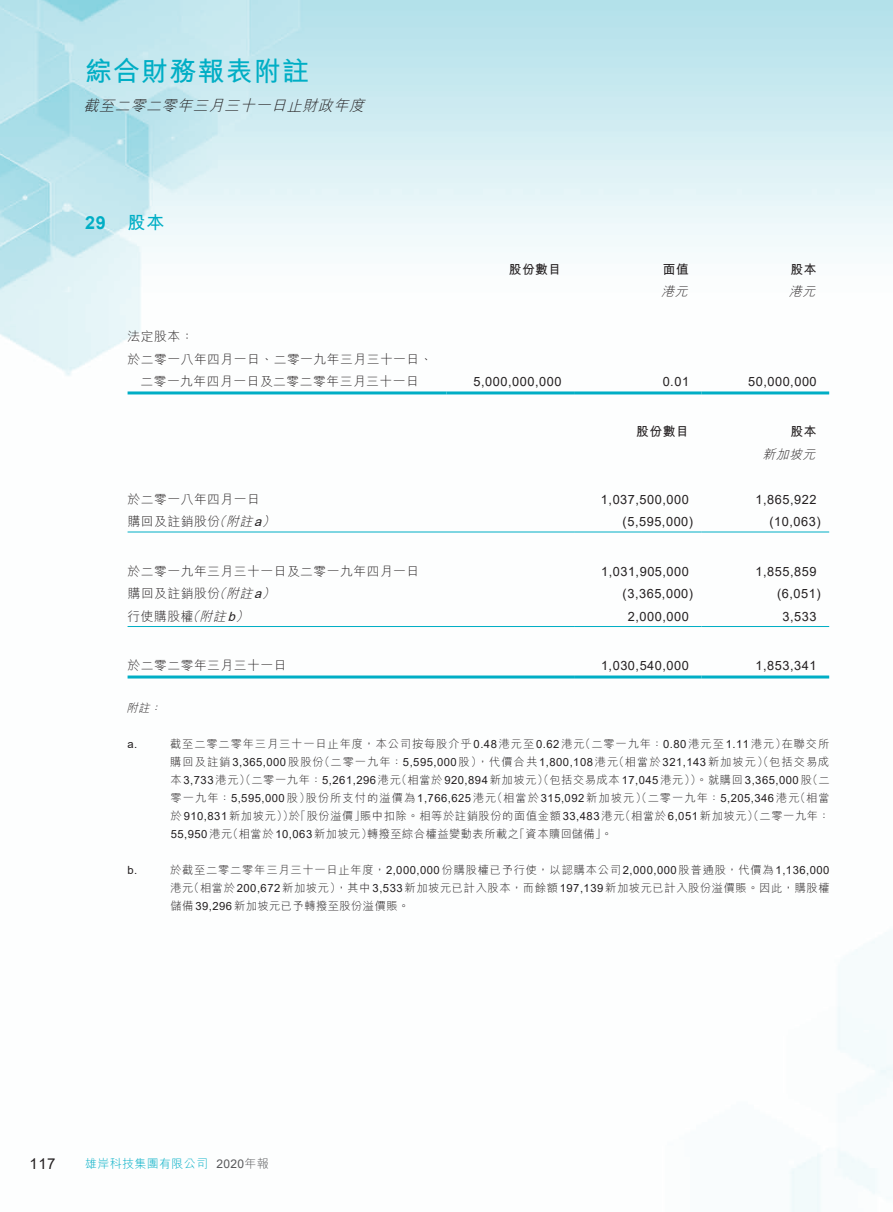
<style>
.page{position:relative;width:893px;height:1212px;background:#fff}
.page>*{position:absolute;margin:0;border:0;box-sizing:border-box;transform-origin:0 0}
.t1{font:700 27px "M Hei HK";letter-spacing:.04em;color:#00aec5}
.t2{font:700 18px "M Hei HK";color:#00aec5}
.t3{font:700 18px "Arial";color:#00aec5}
.t4{font:italic 300 15px "M Hei HK";color:#231f20}
.t5{font:15px "Arial";color:#231f20}
.t6{font:12.75px "Arial";letter-spacing:.04em;color:#231f20}
.t7{font:300 12.75px/22.5px "M Hei HK";letter-spacing:.04em;color:#231f20}
.t8{font:italic 300 12.75px "M Hei HK";color:#231f20}
.t9{font:700 12.75px "M Hei HK";letter-spacing:.04em;color:#231f20}
.t10{font:300 12px "M Hei HK";letter-spacing:.03em;color:#00aec5}
.t11{font:12px "Arial";color:#57585a}
.t12{font:300 11.25px/18px "M Hei HK";letter-spacing:.055em;color:#231f20}
.t13{font:11.25px "Arial";letter-spacing:.04em;color:#231f20}
.t14{font:300 11.25px "M Hei HK";letter-spacing:.075em;color:#231f20}
.t15{font:300 11.25px "M Hei HK";letter-spacing:.095em;color:#231f20}
.t16{font:300 11.25px "M Hei HK";letter-spacing:.09em;color:#231f20}
.t17{font:italic 300 11.25px "M Hei HK";color:#231f20}
.s1{font-family:"Arial";font-weight:400}
.s2{font-family:"M Hei HK";font-weight:300}
</style>
<div class="page">
<img style="left:0;top:0;width:893px;height:1212px">
<hr style="left:128px;top:391px;width:318px;height:3px;background:#00aec5">
<hr style="left:446px;top:391px;width:128px;height:3px;background:#00aec5">
<hr style="left:574px;top:391px;width:128px;height:3px;background:#00aec5">
<hr style="left:702px;top:391px;width:127px;height:3px;background:#00aec5">
<hr style="left:128px;top:532px;width:446px;height:1px;background:#00aec5">
<hr style="left:574px;top:532px;width:128px;height:1px;background:#00aec5">
<hr style="left:702px;top:532px;width:127px;height:1px;background:#00aec5">
<hr style="left:128px;top:626px;width:446px;height:1px;background:#00aec5">
<hr style="left:574px;top:626px;width:128px;height:1px;background:#00aec5">
<hr style="left:702px;top:626px;width:127px;height:1px;background:#00aec5">
<hr style="left:128px;top:675px;width:446px;height:3px;background:#00aec5">
<hr style="left:574px;top:675px;width:128px;height:3px;background:#00aec5">
<hr style="left:702px;top:675px;width:127px;height:3px;background:#00aec5">
<h1 class="t1" style="left:85px;top:51px;width:225px">綜合財務報表附註</h1>
<h3 class="t4" style="left:83px;top:95px;width:288px">截至二零二零年三月三十一日止財政年度</h3>
<h2 class="t3" style="left:85px;top:210px;width:22px">29</h2>
<h2 class="t2" style="left:128px;top:209px;width:38px">股本</h2>
<p class="t9" style="left:509px;top:260px;width:54px">股份數目</p>
<p class="t9" style="left:663px;top:260px;width:28px">面值</p>
<p class="t9" style="left:790px;top:260px;width:28px">股本</p>
<p class="t8" style="left:661px;top:283px;width:32px">港元</p>
<p class="t8" style="left:789px;top:283px;width:32px">港元</p>
<p class="t7" style="left:128px;top:325px;width:307px">法定股本：<br>於二零一八年四月一日、二零一九年三月三十一日、</p>
<p class="t7" style="left:140px;top:370px;width:280px">二零一九年四月一日及二零二零年三月三十一日</p>
<p class="t6" style="left:474px;top:373px;width:89px">5,000,000,000</p>
<p class="t6" style="left:663px;top:373px;width:28px">0.01</p>
<p class="t6" style="left:748px;top:373px;width:70px">50,000,000</p>
<p class="t9" style="left:636px;top:422px;width:54px">股份數目</p>
<p class="t9" style="left:790px;top:422px;width:28px">股本</p>
<p class="t7" style="left:128px;top:487px;width:134px">於二零一八年四月一日</p>
<p class="t6" style="left:601px;top:490px;width:89px">1,037,500,000</p>
<p class="t8" style="left:762px;top:445px;width:59px">新加坡元</p>
<p class="t6" style="left:755px;top:490px;width:62px">1,865,922</p>
<p class="t8" style="left:213px;top:513px;width:19px">（</p>
<p class="t8" style="left:254px;top:513px;width:26px">(<span class="s1">a</span></p>
<p class="t8" style="left:226px;top:513px;width:32px">附註</p>
<p class="t7" style="left:128px;top:510px;width:94px">購回及註銷股份</p>
<p class="t6" style="left:623px;top:513px;width:72px">)5,595,000(</p>
<p class="t6" style="left:769px;top:513px;width:53px">)10,063(</p>
<p class="t7" style="left:128px;top:559px;width:293px">於二零一九年三月三十一日及二零一九年四月一日</p>
<p class="t6" style="left:601px;top:562px;width:89px">1,031,905,000</p>
<p class="t6" style="left:756px;top:562px;width:62px">1,855,859</p>
<p class="t8" style="left:213px;top:585px;width:19px">（</p>
<p class="t8" style="left:254px;top:585px;width:26px">(<span class="s1">a</span></p>
<p class="t8" style="left:226px;top:585px;width:32px">附註</p>
<p class="t7" style="left:128px;top:582px;width:94px">購回及註銷股份</p>
<p class="t6" style="left:623px;top:585px;width:72px">)3,365,000(</p>
<p class="t6" style="left:777px;top:585px;width:45px">)6,051(</p>
<p class="t8" style="left:186px;top:607px;width:19px">（</p>
<p class="t8" style="left:228px;top:607px;width:26px">(<span class="s1">b</span></p>
<p class="t8" style="left:200px;top:607px;width:32px">附註</p>
<p class="t7" style="left:128px;top:604px;width:67px">行使購股權</p>
<p class="t6" style="left:628px;top:607px;width:62px">2,000,000</p>
<p class="t6" style="left:782px;top:607px;width:36px">3,533</p>
<p class="t7" style="left:128px;top:654px;width:160px">於二零二零年三月三十一日</p>
<p class="t17" style="left:150px;top:700px;width:17px">：</p>
<p class="t17" style="left:126px;top:700px;width:28px">附註</p>
<p class="t6" style="left:601px;top:657px;width:89px">1,030,540,000</p>
<p class="t6" style="left:755px;top:657px;width:62px">1,853,341</p>
<p class="t13" style="left:128px;top:736px;width:11px">.a</p>
<p class="t13" style="left:128px;top:862px;width:11px">.b</p>
<p class="t14" style="left:170px;top:736px;width:416px">截至二零二零年三月三十一日止年度，本公司按每股介乎<span class="s1">0.48</span> 港元至 <span class="s1">0.62</span> 港元</p>
<p class="t14" style="left:580px;top:736px;width:208px">（二零一九年：<span class="s1">0.80</span>港元至<span class="s1">1.11</span>港元）</p>
<p class="t12" style="left:782px;top:734px;width:49px">在聯交所</p>
<p class="t13" style="left:319px;top:754px;width:301px"><span class="s2">（二零一九年：</span>5,595,000<span class="s2">股 ，） 代價合共</span>1,800,108 <span class="s2">港元</span></p>
<p class="t16" style="left:613px;top:754px;width:218px">（相當於<span class="s1">321,143</span>新加坡元）（包括交易成</p>
<p class="t13" style="left:170px;top:754px;width:155px"><span class="s2">購回及註銷</span>3,365,000 <span class="s2">股股份</span></p>
<p class="t13" style="left:170px;top:772px;width:232px"><span class="s2">本</span>3,733 <span class="s2">港元）（二零一九年：</span>5,261,296<span class="s2">港元</span></p>
<p class="t12" style="left:396px;top:770px;width:435px">（相當於<span class="s1">920,894</span> 新加坡元）（包括交易成本<span class="s1">17,045</span> 港元））。就購回<span class="s1">3,365,000</span> （股二</p>
<p class="t13" style="left:171px;top:790px;width:141px"><span class="s2">零一九年：</span>5,595,000<span class="s2">股）</span></p>
<p class="t15" style="left:306px;top:790px;width:192px">股份所支付的溢價為<span class="s1">1,766,625</span> 港元</p>
<p class="t15" style="left:491px;top:790px;width:310px">（相當於<span class="s1">315,092</span> 新加坡元）（二零一九年：<span class="s1">5,205,346</span>港元</p>
<p class="t12" style="left:794px;top:788px;width:37px">（相當</p>
<p class="t12" style="left:171px;top:806px;width:125px">於<span class="s1">910,831</span> 新加坡元））</p>
<p class="t12" style="left:619px;top:806px;width:212px">（相當於<span class="s1">6,051</span> 新加坡元）（二零一九年：</p>
<p class="t12" style="left:289px;top:806px;width:78px">「於股份溢價」</p>
<p class="t12" style="left:360px;top:806px;width:266px">賬中扣除。相等於註銷股份的面值金額<span class="s1">33,483</span> 港元</p>
<p class="t12" style="left:227px;top:824px;width:147px">（相當於<span class="s1">10,063</span> 新加坡元）</p>
<p class="t12" style="left:367px;top:824px;width:153px">轉撥至綜合權益變動表所載之</p>
<p class="t12" style="left:514px;top:824px;width:100px">「資本贖回儲備。「</p>
<p class="t13" style="left:171px;top:826px;width:63px">55,950<span class="s2">港元</span></p>
<p class="t12" style="left:170px;top:860px;width:661px">於截至二零二零年三月三十一日止年度，<span class="s1">2,000,000</span>份購股權已予行使，以認購本公司<span class="s1">2,000,000</span> 股普通股，代價為<span class="s1">1,136,000</span></p>
<p class="t12" style="left:188px;top:878px;width:643px">（相當於<span class="s1">200,672</span> 新加坡元，）其中<span class="s1">3,533</span> 新加坡元已計入股本，而餘額<span class="s1">197,139</span> 新加坡元已計入股份溢價賬。因此，購股權</p>
<p class="t12" style="left:170px;top:878px;width:241px">港元<br>儲備<span class="s1">39,296</span> 新加坡元已予轉撥至股份溢價賬。</p>
<h3 class="t5" style="left:29px;top:1153px;width:28px">117</h3>
<p class="t10" style="left:85px;top:1155px;width:125px">雄岸科技集團有限公司</p>
<p class="t11" style="left:216px;top:1156px;width:54px">2020<span class="s2">年報</span></p>
</div>
